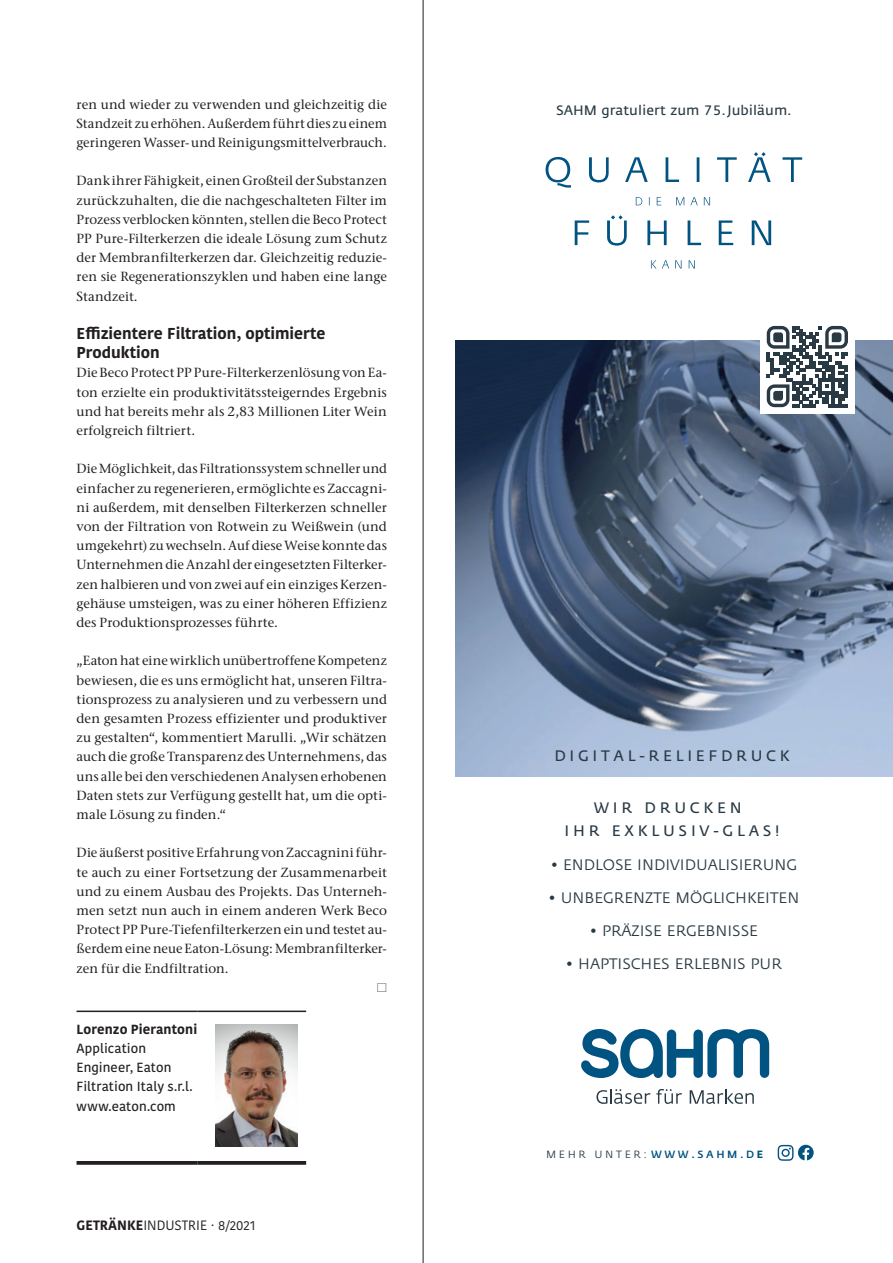
<style>
.page{position:relative;width:893px;height:1263px;background:#fff}
.page>*{position:absolute;margin:0;border:0;box-sizing:border-box;transform-origin:0 0}
.Zwischenhead{font:700 15.75px/18.9px "Kohinoor Bangla";color:#231f20}
.t1{font:15px "Fedra Sans Book TF";color:#293a45}
.t2{font:15px/22.5px "Fedra Sans Normal TF";letter-spacing:.25em;color:#293a45;text-align:center}
.t3{font:13.5px "Fedra Sans Normal TF";color:#293a45}
.t4{font:13.5px "Kohinoor Bangla";color:#231f20}
.Fließtext{font:500 13.2px/19.2px "Stone Serif ITC Pro";letter-spacing:.01em;color:#231f20;text-align:justify}
.Autoren_Info{font:500 13.2px/19.2px "Kohinoor Bangla";letter-spacing:.005em;color:#231f20}
.Autoren_Name{font:700 13.2px "Kohinoor Bangla";letter-spacing:.01em;color:#231f20}
.t5{font:10.35px "Fedra Sans Book TF";letter-spacing:.25em;color:#293a45}
.s1{font-weight:700}
.s2{font-family:"Fedra Sans";font-weight:500;color:#015382}
.s3{font-family:"Fedra Sans";font-weight:700;color:#015382}
</style>
<div class="page">
<img style="left:455px;top:341px;width:438px;height:435px">
<svg style="left:546px;top:152px;width:256px;height:36px"></svg>
<svg style="left:636px;top:197px;width:74px;height:8px"></svg>
<svg style="left:575px;top:215px;width:196px;height:31px"></svg>
<svg style="left:651px;top:260px;width:44px;height:8px"></svg>
<svg style="left:581px;top:1029px;width:188px;height:49px"></svg>
<svg style="left:656px;top:1089px;width:26px;height:15px"></svg>
<svg style="left:690px;top:1089px;width:64px;height:15px"></svg>
<svg style="left:596px;top:1089px;width:54px;height:15px"></svg>
<svg style="left:778px;top:1145px;width:36px;height:16px"></svg>
<div style="left:760px;top:319px;width:94px;height:95px;background:#fff"></div>
<svg style="left:767px;top:326px;width:81px;height:81px"></svg>
<hr style="left:77px;top:1010px;width:121px;height:2px;background:#231f20">
<hr style="left:198px;top:1010px;width:108px;height:2px;background:#231f20">
<svg style="left:77px;top:1161px;width:121px;height:4px"></svg>
<svg style="left:198px;top:1161px;width:108px;height:4px"></svg>
<img style="left:215px;top:1024px;width:82px;height:123px">
<hr style="left:423px;top:0;width:1px;height:1263px;background:#231f20">
<p class="Fließtext" style="left:77px;top:94px;width:312px">ren und wieder zu verwenden und gleichzeitig die Standzeit zu erhöhen. Außerdem führt dies zu einem geringeren Wasser- und Reinigungsmittelverbrauch.</p>
<p class="Fließtext" style="left:77px;top:171px;width:312px">Dank ihrer Fähigkeit, einen Großteil der Substanzen zurückzuhalten, die die nachgeschalteten Filter im Prozess verblocken könnten, stellen die Beco Protect PP Pure-Filterkerzen die ideale Lösung zum Schutz der Membranfilterkerzen dar. Gleichzeitig reduzie&shy;ren sie Regenerationszyklen und haben eine lange Standzeit.</p>
<p class="Zwischenhead" style="left:77px;top:323px;width:250px">Effizientere Filtration, optimierte<br>Produktion</p>
<p class="Fließtext" style="left:77px;top:363px;width:312px">Die Beco Protect PP Pure-Filterkerzenlösung von Ea&shy;ton erzielte ein produktivitätssteigerndes Ergebnis und hat bereits mehr als 2,83 Millionen Liter Wein erfolgreich filtriert.</p>
<p class="Fließtext" style="left:77px;top:459px;width:312px">Die Möglichkeit, das Filtrationssystem schneller und einfacher zu regenerieren, ermöglichte es Zaccagni&shy;ni außerdem, mit denselben Filterkerzen schneller von der Filtration von Rotwein zu Weißwein (und umgekehrt) zu wechseln. Auf diese Weise konnte das Unternehmen die Anzahl der eingesetzten Filterker&shy;zen halbieren und von zwei auf ein einziges Kerzen&shy;gehäuse umsteigen, was zu einer höheren Effizienz des Produktionsprozesses führte.</p>
<p class="Fließtext" style="left:77px;top:651px;width:312px">„Eaton hat eine wirklich unübertroffene Kompetenz bewiesen, die es uns ermöglicht hat, unseren Filtra&shy;tionsprozess zu analysieren und zu verbessern und den gesamten Prozess effizienter und produktiver zu gestalten“, kommentiert Marulli. „Wir schätzen auch die große Transparenz des Unternehmens, das uns alle bei den verschiedenen Analysen erhobenen Daten stets zur Verfügung gestellt hat, um die opti&shy;male Lösung zu finden.“</p>
<p class="Fließtext" style="left:77px;top:843px;width:312px">Die äußerst positive Erfahrung von Zaccagnini führ&shy;te auch zu einer Fortsetzung der Zusammenarbeit und zu einem Ausbau des Projekts. Das Unterneh&shy;men setzt nun auch in einem anderen Werk Beco Protect PP Pure-Tiefenfilterkerzen ein und testet au&shy;ßerdem eine neue Eaton-Lösung: Membranfilterker&shy;zen für die Endfiltration.</p>
<p class="Autoren_Name" style="left:77px;top:1017px;width:122px">Lorenzo Pierantoni</p>
<p class="Autoren_Info" style="left:77px;top:1038px;width:118px">Application<br>Engineer, Eaton<br>Filtration Italy s.r.l.</p>
<p class="Autoren_Info" style="left:77px;top:1096px;width:101px">www.eaton.com</p>
<p class="t4" style="left:77px;top:1215px;width:180px"><span class="s1">GETRÄNKE</span>INDUSTRIE · 8/2021</p>
<p class="t3" style="left:556px;top:103px;width:237px">SAHM gratuliert zum 75. Jubiläum.</p>
<p class="t2" style="left:554px;top:745px;width:237px">DIGITAL-RELIEFDRUCK</p>
<p class="t2" style="left:565px;top:797px;width:216px">WIR DRUCKEN<br>IHR EXKLUSIV-GLAS!</p>
<p class="t1" style="left:551px;top:857px;width:248px">• ENDLOSE INDIVIDUALISIERUNG</p>
<p class="t1" style="left:548px;top:890px;width:252px">• UNBEGRENZTE MÖGLICHKEITEN</p>
<p class="t1" style="left:590px;top:923px;width:170px">• PRÄZISE ERGEBNISSE</p>
<p class="t1" style="left:566px;top:956px;width:217px">• HAPTISCHES ERLEBNIS PUR</p>
<p class="t5" style="left:546px;top:1149px;width:219px">MEHR UNTER: <span class="s2">WWW.SAHM.D</span><span class="s3">E</span></p>
</div>
